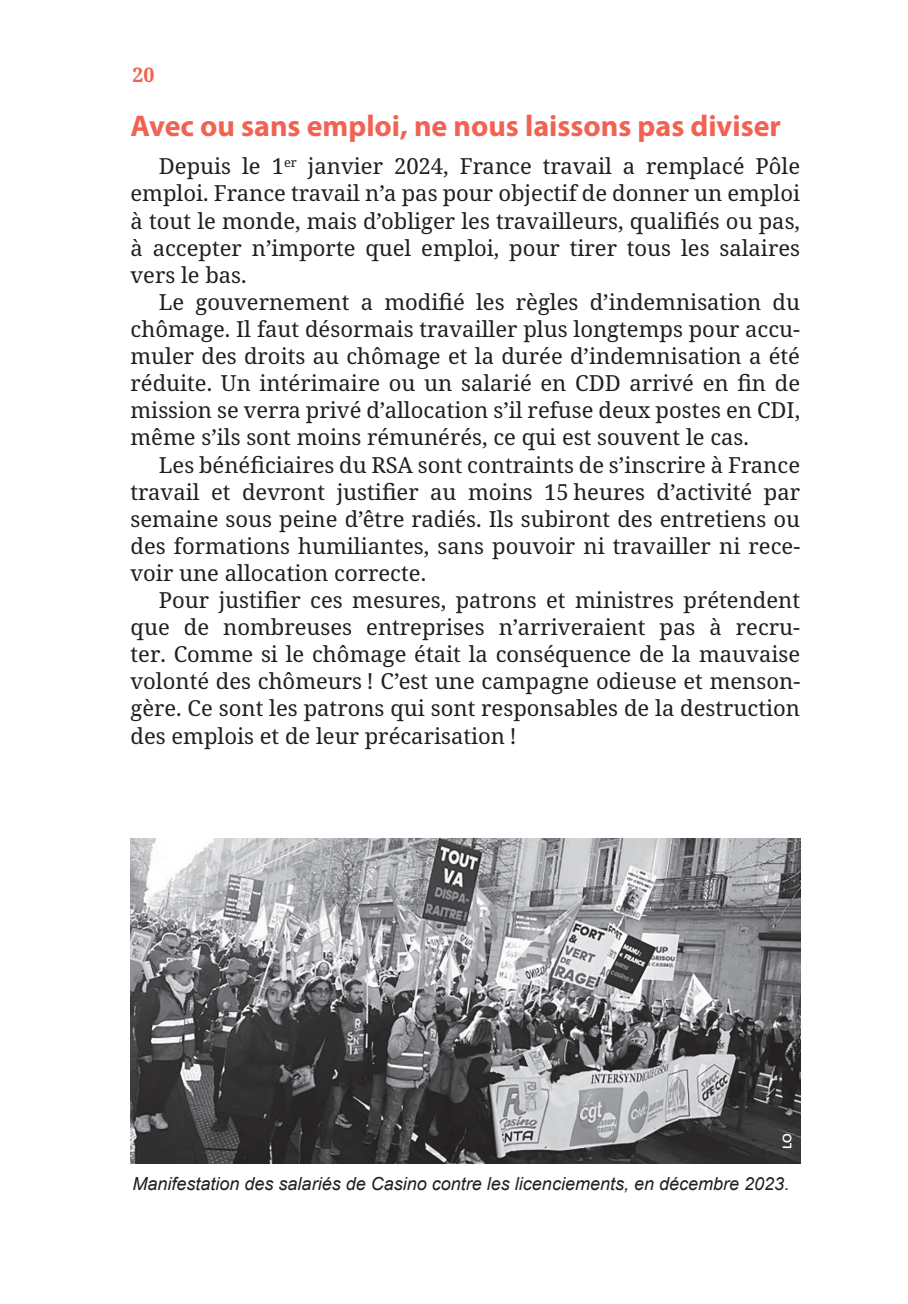
<style>
.page{position:relative;width:908px;height:1304px;background:#fff}
.page>*{position:absolute;margin:0;border:0;box-sizing:border-box;transform-origin:0 0}
.t1{font:700 30px "Myriad Pro";color:#f16252}
.t2{font:22px/27.2px "Noto Serif";color:#231f20;text-align:justify}
.t3{font:700 20px "Noto Serif";color:#f16252}
.t4{font:italic 18px "Arial";color:#231f20}
.t5{font:700 12px "Lato";color:#fff}
</style>
<div class="page">
<img style="left:130px;top:838px;width:669px;height:325px">
<p class="t3" style="left:132px;top:60px;width:23px">20</p>
<h1 class="t1" style="left:130px;top:106px;width:651px">Avec ou sans emploi, ne nous laissons pas diviser</h1>
<p class="t2" style="left:130px;top:153px;width:670px;text-indent:28px">Depuis le 1<sup>er</sup> janvier 2024, France travail a remplacé Pôle emploi. France travail n’a pas pour objectif de donner un emploi à tout le monde, mais d’obliger les travailleurs, qualifiés ou pas, à accepter n’importe quel emploi, pour tirer tous les salaires vers le bas.</p>
<p class="t2" style="left:130px;top:289px;width:670px;text-indent:28px">Le gouvernement a modifié les règles d’indemnisation du chômage. Il faut désormais travailler plus longtemps pour accu&shy;muler des droits au chômage et la durée d’indemnisation a été réduite. Un intérimaire ou un salarié en CDD arrivé en fin de mission se verra privé d’allocation s’il refuse deux postes en CDI, même s’ils sont moins rémunérés, ce qui est souvent le cas.</p>
<p class="t2" style="left:130px;top:452px;width:671px;text-indent:28px">Les bénéficiaires du RSA sont contraints de s’inscrire à France travail et devront justifier au moins 15 heures d’activité par semaine sous peine d’être radiés. Ils subiront des entretiens ou des formations humiliantes, sans pouvoir ni travailler ni rece&shy;voir une allocation correcte.</p>
<p class="t2" style="left:130px;top:587px;width:670px;text-indent:28px">Pour justifier ces mesures, patrons et ministres prétendent que de nombreuses entreprises n’arriveraient pas à recru&shy;ter. Comme si le chômage était la conséquence de la mauvaise volonté des chômeurs ! C’est une campagne odieuse et menson&shy;gère. Ce sont les patrons qui sont responsables de la destruction des emplois et de leur précarisation !</p>
<p class="t5" style="left:777px;top:1149px;width:17px;rotate:-90deg">LO</p>
<p class="t4" style="left:132px;top:1172px;width:658px">Manifestation des salariés de Casino contre les licenciements, en décembre 2023.</p>
</div>
